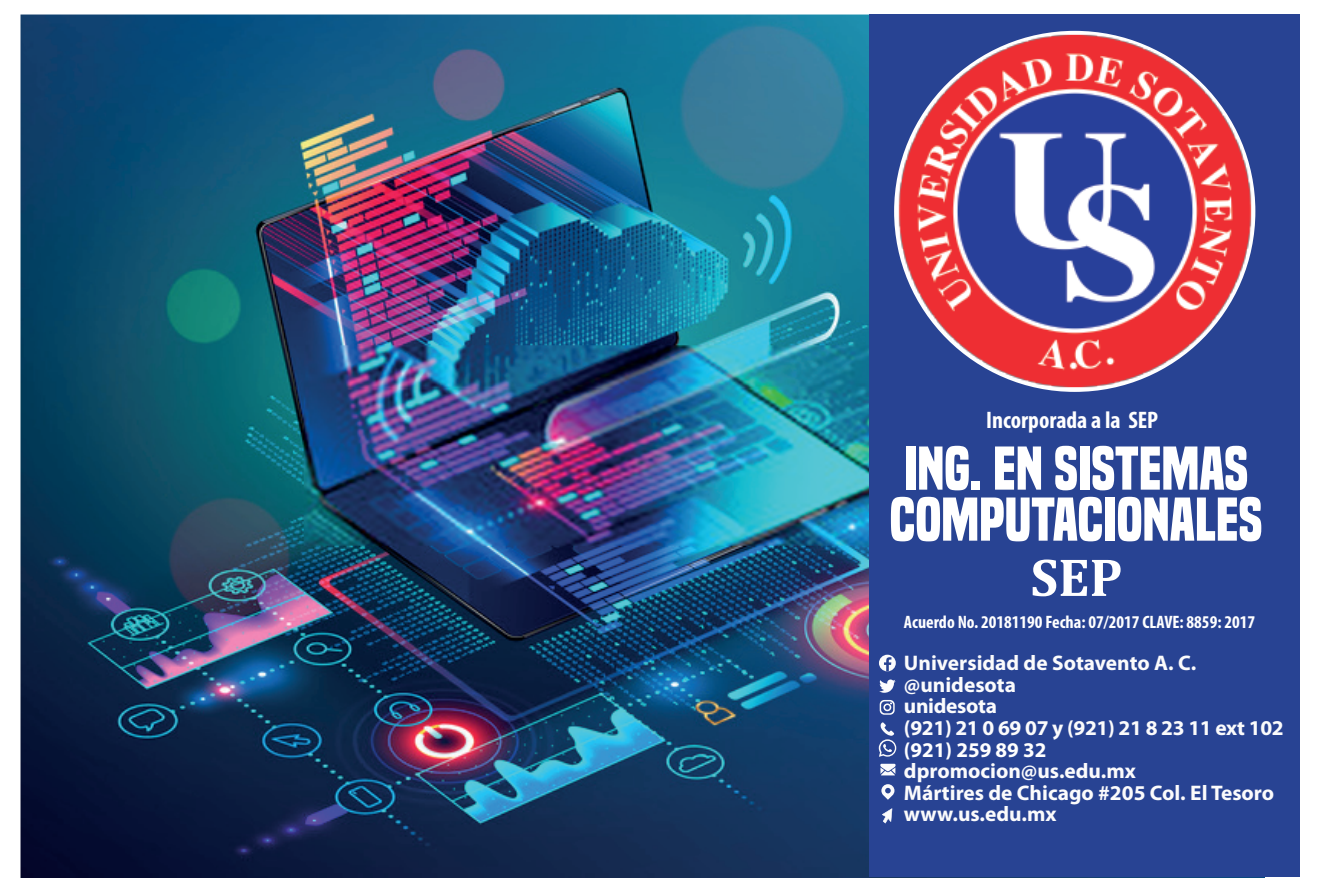
<style>
.page{position:relative;width:1319px;height:893px;background:#fff}
.page>*{position:absolute;margin:0;border:0;box-sizing:border-box;transform-origin:0 0}
.t1{font:700 57px/51px "Built Titling Rg";color:#fff}
.t2{font:700 54px "Cambria";color:#fff}
.t3{font:700 condensed 24px "Myriad Pro";color:#fff}
.t4{font:700 21px/21.6px "Myriad Pro";color:#fbfbfc}
.t5{font:700 21px "Myriad Pro";color:#fff}
.t6{font:700 condensed 18px "Myriad Pro";color:#fff}
</style>
<div class="page">
<img style="left:20px;top:14px;width:1244px;height:863px">
<div style="left:869px;top:15px;width:430px;height:862px;background:#284393"></div>
<img style="left:894px;top:30px;width:362px;height:362px">
<svg style="left:879px;top:700px;width:15px;height:15px"></svg>
<svg style="left:879px;top:679px;width:16px;height:14px"></svg>
<svg style="left:878px;top:722px;width:18px;height:35px"></svg>
<svg style="left:882px;top:808px;width:10px;height:15px"></svg>
<svg style="left:880px;top:764px;width:15px;height:11px"></svg>
<svg style="left:881px;top:784px;width:13px;height:16px"></svg>
<svg style="left:878px;top:655px;width:17px;height:16px"></svg>
<svg style="left:883px;top:657px;width:8px;height:14px"></svg>
<p class="t3" style="left:986px;top:405px;width:174px">Incorporada a la SEP</p>
<h1 class="t1" style="left:889px;top:443px;width:374px">ING. EN SISTEMAS<br>COMPUTACIONALES</h1>
<h2 class="t2" style="left:1030px;top:539px;width:94px">SEP</h2>
<p class="t6" style="left:903px;top:610px;width:352px">Acuerdo No. 20181190 Fecha: 07/2017 CLAVE: 8859: 2017</p>
<p class="t4" style="left:903px;top:652px;width:381px">Universidad de Sotavento A. C. @unidesota<br>unidesota<br>(921) 21 0 69 07 y (921) 21 8 23 11 ext 102</p>
<p class="t5" style="left:903px;top:736px;width:144px">(921) 259 89 32</p>
<p class="t4" style="left:903px;top:759px;width:372px">dpromocion@us.edu.mx<br>Mártires de Chicago #205 Col. El Tesoro www.us.edu.mx</p>
</div>
